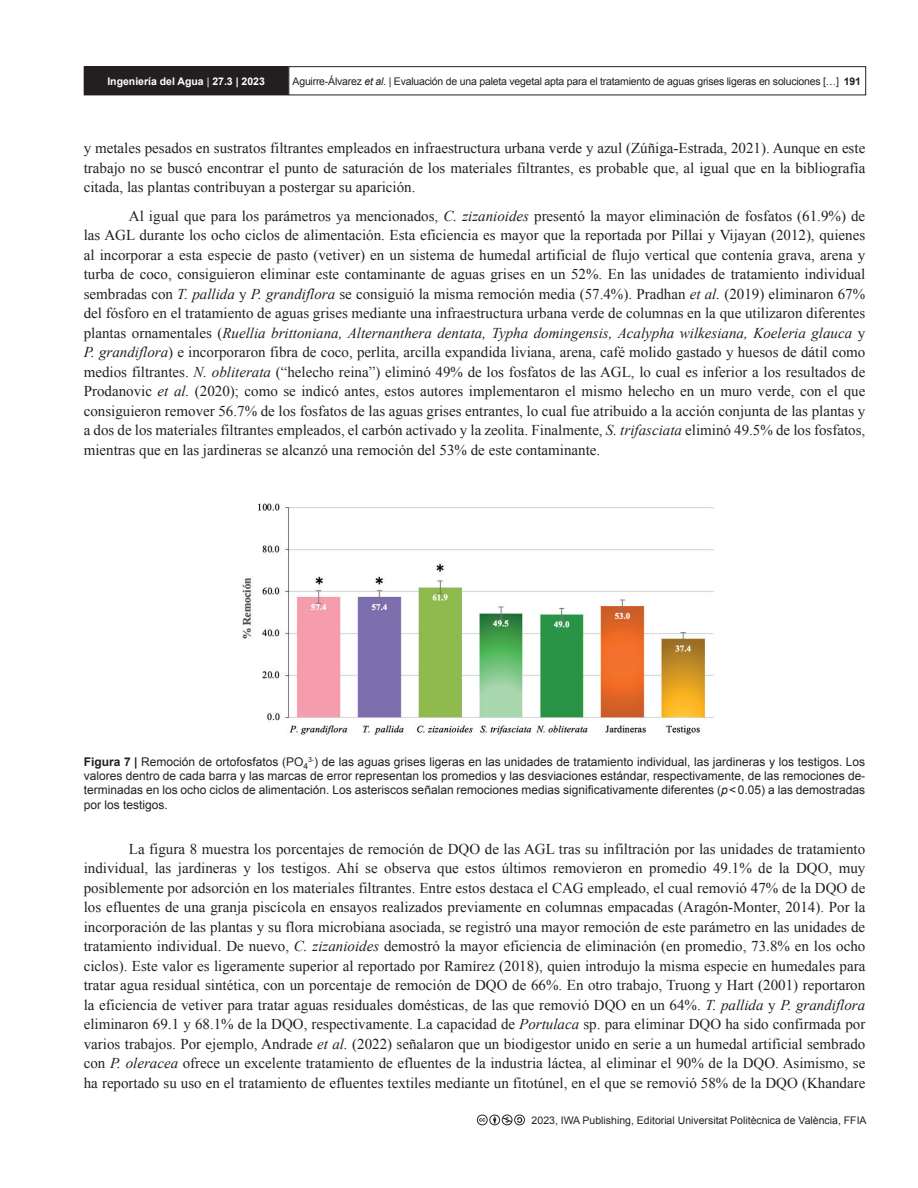
<style>
.page{position:relative;width:918px;height:1188px;background:#fff}
.page>*{position:absolute;margin:0;border:0;box-sizing:border-box;transform-origin:0 0}
.AI_TEXTO_esp{font:15px/19.5px "Times New Roman";color:#231f20;text-align:justify}
.AI_PIE_DE_FIGURA{font:12px/14.4px "Arial";color:#231f20;text-align:justify}
.t1{font:10.5px "Arial";letter-spacing:-.02em;color:#231f20}
.t2{font:10.5px "Arial";color:#231f20}
.t3{font:700 10.5px "Arial";color:#fff}
.s1{font-weight:400}
.s2{font-style:italic}
.s3{font-weight:700}
</style>
<div class="page">
<svg style="left:477px;top:1115px;width:48px;height:10px"></svg>
<div style="left:84px;top:67px;width:204px;height:28px;background:#231f20"></div>
<div style="left:84px;top:66px;width:204px;height:29px;border:1px solid #231f20"></div>
<div style="left:288px;top:66px;width:578px;height:29px;border:1px solid #231f20"></div>
<img style="left:242px;top:503px;width:472px;height:232px">
<p class="t3" style="left:107px;top:74px;width:159px">Ingeniería del Agua <span class="s1">|</span> 27.3 | 2023</p>
<p class="t1" style="left:293px;top:74px;width:570px">Aguirre-Álvarez <span class="s2">et al</span>. | Evaluación de una paleta vegetal apta para el tratamiento de aguas grises ligeras en soluciones […] <span class="s3">191</span></p>
<p class="AI_TEXTO_esp" style="left:84px;top:138px;width:783px">y metales pesados en sustratos filtrantes empleados en infraestructura urbana verde y azul (Zúñiga-Estrada, 2021). Aunque en este trabajo no se buscó encontrar el punto de saturación de los materiales filtrantes, es probable que, al igual que en la bibliografía citada, las plantas contribuyan a postergar su aparición.</p>
<p class="AI_TEXTO_esp" style="left:84px;top:206px;width:783px;text-indent:45px">Al igual que para los parámetros ya mencionados, <span class="s2">C. zizanioides</span> presentó la mayor eliminación de fosfatos (61.9%) de las AGL durante los ocho ciclos de alimentación. Esta eficiencia es mayor que la reportada por Pillai y Vijayan (2012), quienes al incorporar a esta especie de pasto (vetiver) en un sistema de humedal artificial de flujo vertical que contenía grava, arena y turba de coco, consiguieron eliminar este contaminante de aguas grises en un 52%. En las unidades de tratamiento individual sembradas con <span class="s2">T. pallida</span> y <span class="s2">P. grandiflora</span> se consiguió la misma remoción media (57.4%). Pradhan <span class="s2">et al.</span> (2019) eliminaron 67% del fósforo en el tratamiento de aguas grises mediante una infraestructura urbana verde de columnas en la que utilizaron diferentes plantas ornamentales (<span class="s2">Ruellia brittoniana, Alternanthera dentata, Typha domingensis, Acalypha wilkesiana, Koeleria glauca</span> y <span class="s2">P. grandiflora</span>) e incorporaron fibra de coco, perlita, arcilla expandida liviana, arena, café molido gastado y huesos de dátil como medios filtrantes. <span class="s2">N. obliterata</span> (“helecho reina”) eliminó 49% de los fosfatos de las AGL, lo cual es inferior a los resultados de Prodanovic <span class="s2">et al.</span> (2020); como se indicó antes, estos autores implementaron el mismo helecho en un muro verde, con el que consiguieron remover 56.7% de los fosfatos de las aguas grises entrantes, lo cual fue atribuido a la acción conjunta de las plantas y a dos de los materiales filtrantes empleados, el carbón activado y la zeolita. Finalmente, <span class="s2">S. trifasciata</span> eliminó 49.5% de los fosfatos, mientras que en las jardineras se alcanzó una remoción del 53% de este contaminante.</p>
<p class="AI_PIE_DE_FIGURA" style="left:84px;top:754px;width:783px"><span class="s3">Figura 7 |</span> Remoción de ortofosfatos (PO<sub>4</sub><sup>3-</sup>) de las aguas grises ligeras en las unidades de tratamiento individual, las jardineras y los testigos. Los valores dentro de cada barra y las marcas de error representan los promedios y las desviaciones estándar, respectivamente, de las remociones de&shy;terminadas en los ocho ciclos de alimentación. Los asteriscos señalan remociones medias significativamente diferentes (<span class="s2">p</span>&lt;0.05) a las demostradas por los testigos.</p>
<p class="AI_TEXTO_esp" style="left:84px;top:839px;width:783px;text-indent:45px">La figura 8 muestra los porcentajes de remoción de DQO de las AGL tras su infiltración por las unidades de tratamiento individual, las jardineras y los testigos. Ahí se observa que estos últimos removieron en promedio 49.1% de la DQO, muy posiblemente por adsorción en los materiales filtrantes. Entre estos destaca el CAG empleado, el cual removió 47% de la DQO de los efluentes de una granja piscícola en ensayos realizados previamente en columnas empacadas (Aragón-Monter, 2014). Por la incorporación de las plantas y su flora microbiana asociada, se registró una mayor remoción de este parámetro en las unidades de tratamiento individual. De nuevo, <span class="s2">C. zizanioides</span> demostró la mayor eficiencia de eliminación (en promedio, 73.8% en los ocho ciclos). Este valor es ligeramente superior al reportado por Ramírez (2018), quien introdujo la misma especie en humedales para tratar agua residual sintética, con un porcentaje de remoción de DQO de 66%. En otro trabajo, Truong y Hart (2001) reportaron la eficiencia de vetiver para tratar aguas residuales domésticas, de las que removió DQO en un 64%. <span class="s2">T. pallida</span> y <span class="s2">P. grandiflora </span>eliminaron 69.1 y 68.1% de la DQO, respectivamente. La capacidad de <span class="s2">Portulaca</span> sp. para eliminar DQO ha sido confirmada por varios trabajos. Por ejemplo, Andrade <span class="s2">et al.</span> (2022) señalaron que un biodigestor unido en serie a un humedal artificial sembrado con <span class="s2">P. oleracea</span> ofrece un excelente tratamiento de efluentes de la industria láctea, al eliminar el 90% de la DQO. Asimismo, se ha reportado su uso en el tratamiento de efluentes textiles mediante un fitotúnel, en el que se removió 58% de la DQO (Khandare</p>
<p class="t2" style="left:532px;top:1113px;width:336px">2023, IWA Publishing, Editorial Universitat Politècnica de València, FFIA</p>
</div>
